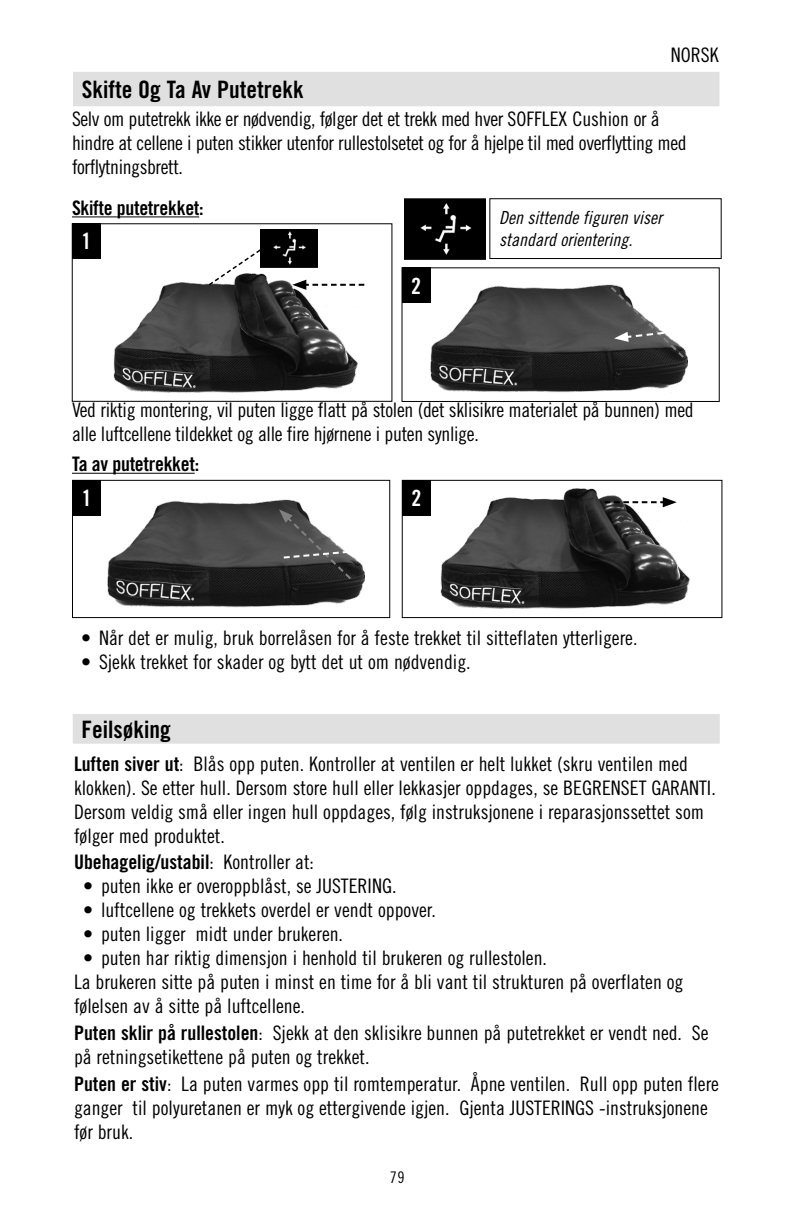
<style>
.page{position:relative;width:792px;height:1224px;background:#fff}
.page>*{position:absolute;margin:0;border:0;box-sizing:border-box;transform-origin:0 0}
.t1{font:24px "Trade Gothic LT Std Bd Cn 20";color:#000}
.t2{font:22.4px "Trade Gothic LT Std Bd Cn 20";color:#fff}
.t3{font:20px/24px "Trade Gothic LT Std Cn 18";color:#000}
.t4{font:20px/24px "Trade Gothic LT Std Cn 18";letter-spacing:-.02em;color:#000}
.t5{font:20px "Trade Gothic LT Std Bd Cn 20";letter-spacing:-.015em;color:#000}
.t6{font:18px/21.6px "Trade Gothic LT Std Cn 18 Obl";color:#000}
.t7{font:16px "Trade Gothic LT Std Cn 18";color:#000}
.s1{font-family:"Trade Gothic LT Std Bd Cn 20"}
.s2{font-family:"Trade Gothic LT Std Cn 18"}
</style>
<div class="page">
<div style="left:72px;top:71px;width:648px;height:36px;background:#e0e0e0"></div>
<div style="left:72px;top:71px;width:648px;height:36px;border:1px solid #fff"></div>
<div style="left:72px;top:714px;width:648px;height:30px;background:#e0e0e0"></div>
<hr style="left:72px;top:216px;width:127px;height:1px;background:#000">
<img style="left:113px;top:273px;width:245px;height:120px">
<div style="left:72px;top:224px;width:320px;height:178px;border:1px solid #000"></div>
<div style="left:72px;top:224px;width:29px;height:35px;background:#000"></div>
<img style="left:261px;top:229px;width:56px;height:38px">
<svg style="left:207px;top:248px;width:55px;height:39px"></svg>
<svg style="left:292px;top:280px;width:72px;height:10px"></svg>
<img style="left:430px;top:284px;width:257px;height:109px">
<div style="left:402px;top:268px;width:318px;height:134px;border:1px solid #000"></div>
<div style="left:402px;top:268px;width:29px;height:35px;background:#000"></div>
<img style="left:440px;top:488px;width:250px;height:121px">
<div style="left:402px;top:480px;width:320px;height:138px;border:1px solid #000"></div>
<div style="left:402px;top:480px;width:29px;height:36px;background:#000"></div>
<svg style="left:605px;top:497px;width:72px;height:10px"></svg>
<img style="left:107px;top:499px;width:257px;height:109px">
<div style="left:72px;top:480px;width:318px;height:138px;border:1px solid #000"></div>
<div style="left:72px;top:480px;width:29px;height:36px;background:#000"></div>
<hr style="left:72px;top:473px;width:123px;height:1px;background:#000">
<svg style="left:609px;top:285px;width:79px;height:75px"></svg>
<svg style="left:279px;top:509px;width:74px;height:72px"></svg>
<div style="left:490px;top:198px;width:231px;height:61px;border:1px solid #000"></div>
<img style="left:405px;top:199px;width:80px;height:61px">
<p class="t1" style="left:82px;top:75px;width:224px">Skifte Og Ta Av Putetrekk</p>
<p class="t3" style="left:671px;top:43px;width:49px">NORSK</p>
<p class="t4" style="left:72px;top:107px;width:616px">Selv om putetrekk ikke er nødvendig, følger det et trekk med hver SOFFLEX Cushion or å hindre at cellene i puten stikker utenfor rullestolsetet og for å hjelpe til med overflytting med forflytningsbrett.</p>
<p class="t5" style="left:72px;top:196px;width:133px">Skifte putetrekket:</p>
<p class="t2" style="left:81px;top:228px;width:11px">1</p>
<p class="t2" style="left:411px;top:272px;width:11px">2</p>
<p class="t6" style="left:499px;top:207px;width:165px">Den sittende figuren viser standard orientering.</p>
<p class="t3" style="left:72px;top:397px;width:623px">Ved riktig montering, vil puten ligge flatt på stolen (det sklisikre materialet på bunnen) med alle luftcellene tildekket og alle fire hjørnene i puten synlige.</p>
<p class="t5" style="left:72px;top:452px;width:129px">Ta av putetrekket:</p>
<p class="t2" style="left:82px;top:484px;width:11px">1</p>
<p class="t2" style="left:411px;top:484px;width:11px">2</p>
<p class="t3" style="left:81px;top:625px;width:558px">• Når det er mulig, bruk borrelåsen for å feste trekket til sitteflaten ytterligere.</p>
<p class="t3" style="left:81px;top:649px;width:391px">• Sjekk trekket for skader og bytt det ut om nødvendig.</p>
<p class="t1" style="left:82px;top:714px;width:91px">Feilsøking</p>
<p class="t3" style="left:74px;top:751px;width:643px"><span class="s1">Luften siver ut</span>: Blås opp puten. Kontroller at ventilen er helt lukket (skru ventilen med klokken). Se etter hull. Dersom store hull eller lekkasjer oppdages, se BEGRENSET GARANTI.<br>Dersom veldig små eller ingen hull oppdages, følg instruksjonene i reparasjonssettet som følger med produktet.</p>
<p class="t5" style="left:74px;top:850px;width:242px">Ubehagelig/ustabil<span class="s2">: Kontroller at:</span></p>
<p class="t3" style="left:83px;top:874px;width:315px">• puten ikke er overoppblåst, se JUSTERING.</p>
<p class="t3" style="left:83px;top:898px;width:354px">• luftcellene og trekkets overdel er vendt oppover.</p>
<p class="t3" style="left:83px;top:922px;width:262px">• puten ligger midt under brukeren.</p>
<p class="t3" style="left:74px;top:946px;width:611px;text-indent:9px">• puten har riktig dimensjon i henhold til brukeren og rullestolen.<br>La brukeren sitte på puten i minst en time for å bli vant til strukturen på overflaten og følelsen av å sitte på luftcellene.</p>
<p class="t3" style="left:74px;top:1021px;width:636px"><span class="s1">Puten sklir på rullestolen</span>: Sjekk at den sklisikre bunnen på putetrekket er vendt ned. Se på retningsetikettene på puten og trekket.</p>
<p class="t3" style="left:74px;top:1072px;width:647px"><span class="s1">Puten er stiv</span>: La puten varmes opp til romtemperatur. Åpne ventilen. Rull opp puten flere ganger til polyuretanen er myk og ettergivende igjen. Gjenta JUSTERINGS -instruksjonene før bruk.</p>
<p class="t7" style="left:390px;top:1168px;width:16px">79</p>
</div>
